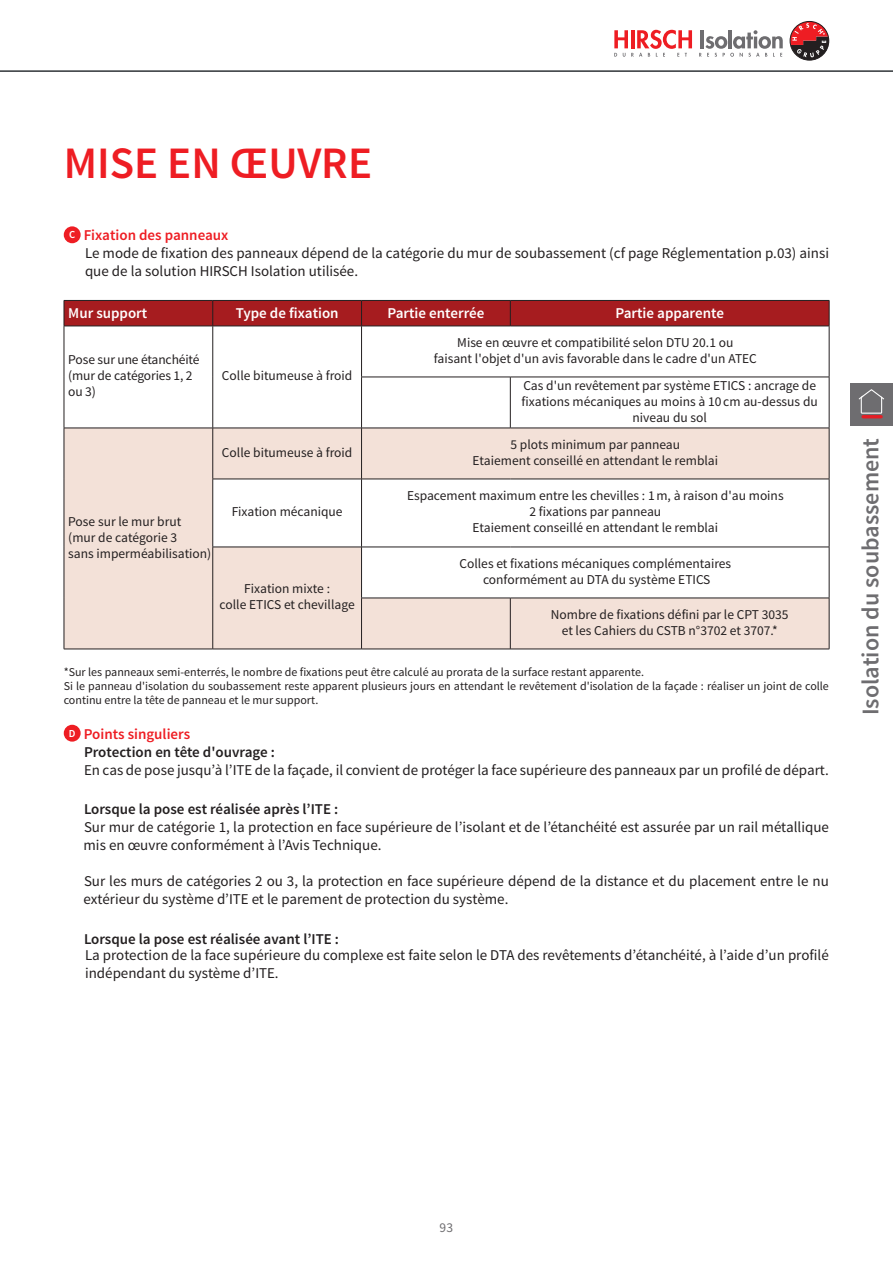
<style>
.page{position:relative;width:893px;height:1263px;background:#fff}
.page>*{position:absolute;margin:0;border:0;box-sizing:border-box;transform-origin:0 0}
.t1{font:600 45px "Source Sans Pro";color:#ee1d23}
.t2{font:600 24px "Source Sans Pro";color:#6e6d70}
.t3{font:15px/18px "Source Sans Pro";color:#231f20}
.t4{font:600 15px/18px "Source Sans Pro";color:#231f20}
.t5{font:600 15px "Source Sans Pro";color:#fff}
.t6{font:13.5px/16.2px "Source Sans Pro";color:#231f20;text-align:center}
.t7{font:13.5px "Source Sans Pro";color:#6e6d70}
.t8{font:12px/14.4px "Source Sans Pro";color:#231f20}
.s1{font-weight:600;font-size:10.65px;color:#fff}
.s2{font-weight:600;color:#ee1d23}
.s3{font-size:10.65px;color:#fff}
.s4{color:#ee1d23}
</style>
<div class="page">
<div style="left:64px;top:226px;width:17px;height:17px;background:#ee1d23;border-radius:50%"></div>
<svg style="left:65px;top:429px;width:764px;height:220px;fill:#f3e1d8"></svg>
<div style="left:361px;top:547px;width:468px;height:51px;background:#fff"></div>
<svg style="left:64px;top:300px;width:766px;height:26px;background:#9d1c1f"></svg>
<hr style="left:64px;top:326px;width:149px;height:1px;background:#231f20">
<hr style="left:64px;top:326px;width:1px;height:51px;background:#231f20">
<hr style="left:213px;top:326px;width:148px;height:1px;background:#231f20">
<hr style="left:212px;top:326px;width:1px;height:51px;background:#231f20">
<hr style="left:64px;top:377px;width:1px;height:51px;background:#231f20">
<hr style="left:212px;top:377px;width:1px;height:51px;background:#231f20">
<hr style="left:361px;top:326px;width:149px;height:1px;background:#231f20">
<hr style="left:361px;top:326px;width:1px;height:51px;background:#231f20">
<hr style="left:510px;top:326px;width:319px;height:1px;background:#231f20">
<hr style="left:829px;top:326px;width:1px;height:51px;background:#231f20">
<hr style="left:361px;top:377px;width:149px;height:1px;background:#231f20">
<hr style="left:361px;top:377px;width:1px;height:51px;background:#231f20">
<hr style="left:510px;top:377px;width:319px;height:1px;background:#231f20">
<hr style="left:510px;top:377px;width:1px;height:51px;background:#231f20">
<hr style="left:829px;top:377px;width:1px;height:51px;background:#231f20">
<hr style="left:64px;top:428px;width:149px;height:1px;background:#231f20">
<hr style="left:64px;top:428px;width:1px;height:51px;background:#231f20">
<hr style="left:64px;top:479px;width:1px;height:68px;background:#231f20">
<hr style="left:64px;top:547px;width:1px;height:51px;background:#231f20">
<hr style="left:64px;top:598px;width:1px;height:51px;background:#231f20">
<hr style="left:64px;top:649px;width:149px;height:1px;background:#231f20">
<hr style="left:213px;top:428px;width:148px;height:1px;background:#231f20">
<hr style="left:212px;top:428px;width:1px;height:51px;background:#231f20">
<hr style="left:361px;top:428px;width:149px;height:1px;background:#231f20">
<hr style="left:361px;top:428px;width:1px;height:51px;background:#231f20">
<hr style="left:510px;top:428px;width:319px;height:1px;background:#231f20">
<hr style="left:829px;top:428px;width:1px;height:51px;background:#231f20">
<hr style="left:213px;top:479px;width:148px;height:1px;background:#231f20">
<hr style="left:212px;top:479px;width:1px;height:68px;background:#231f20">
<hr style="left:361px;top:479px;width:149px;height:1px;background:#231f20">
<hr style="left:361px;top:479px;width:1px;height:68px;background:#231f20">
<hr style="left:510px;top:479px;width:319px;height:1px;background:#231f20">
<hr style="left:829px;top:479px;width:1px;height:68px;background:#231f20">
<hr style="left:212px;top:547px;width:149px;height:1px;background:#231f20">
<hr style="left:212px;top:547px;width:1px;height:51px;background:#231f20">
<hr style="left:212px;top:598px;width:1px;height:51px;background:#231f20">
<hr style="left:213px;top:649px;width:148px;height:1px;background:#231f20">
<hr style="left:361px;top:547px;width:149px;height:1px;background:#231f20">
<hr style="left:361px;top:547px;width:1px;height:51px;background:#231f20">
<hr style="left:510px;top:547px;width:319px;height:1px;background:#231f20">
<hr style="left:829px;top:547px;width:1px;height:51px;background:#231f20">
<hr style="left:361px;top:598px;width:149px;height:1px;background:#231f20">
<hr style="left:361px;top:598px;width:1px;height:51px;background:#231f20">
<hr style="left:510px;top:598px;width:319px;height:1px;background:#231f20">
<hr style="left:510px;top:598px;width:1px;height:51px;background:#231f20">
<hr style="left:829px;top:598px;width:1px;height:51px;background:#231f20">
<hr style="left:361px;top:649px;width:468px;height:1px;background:#231f20">
<div style="left:64px;top:725px;width:17px;height:17px;background:#ee1d23;border-radius:50%"></div>
<div style="left:850px;top:383px;width:43px;height:42px;background:#6e6d70"></div>
<svg style="left:859px;top:389px;width:25px;height:25px"></svg>
<hr style="left:863px;top:415px;width:18px;height:3px;background:#e41e25">
<svg style="left:0;top:21px;width:893px;height:51px"></svg>
<h1 class="t1" style="left:64px;top:142px;width:310px">MISE EN ŒUVRE</h1>
<p class="t3" style="left:85px;top:227px;width:745px;text-indent:-16px"><span class="s1">C</span> <span class="s2">Fixation des panneaux<br></span>Le mode de fixation des panneaux dépend de la catégorie du mur de soubassement (cf page Réglementation p.03) ainsi que de la solution HIRSCH Isolation utilisée.</p>
<p class="t5" style="left:68px;top:306px;width:81px">Mur support</p>
<p class="t5" style="left:236px;top:306px;width:104px">Type de fixation</p>
<p class="t5" style="left:387px;top:306px;width:98px">Partie enterrée</p>
<p class="t5" style="left:615px;top:306px;width:110px">Partie apparente</p>
<p class="t6" style="left:68px;top:352px;width:133px;text-align:left">Pose sur une étanchéité (mur de catégories 1, 2 ou 3)</p>
<p class="t6" style="left:434px;top:335px;width:325px">Mise en œuvre et compatibilité selon DTU 20.1 ou<br>faisant l'objet d'un avis favorable dans le cadre d'un ATEC</p>
<p class="t6" style="left:522px;top:377px;width:298px">Cas d'un revêtement par système ETICS : ancrage de fixations mécaniques au moins à 10 cm au-dessus du niveau du sol</p>
<p class="t6" style="left:222px;top:368px;width:132px">Colle bitumeuse à froid</p>
<p class="t6" style="left:222px;top:445px;width:132px">Colle bitumeuse à froid</p>
<p class="t6" style="left:472px;top:437px;width:247px">5 plots minimum par panneau<br>Etaiement conseillé en attendant le remblai</p>
<p class="t6" style="left:407px;top:488px;width:378px">Espacement maximum entre les chevilles : 1 m, à raison d'au moins<br>2 fixations par panneau<br>Etaiement conseillé en attendant le remblai</p>
<p class="t6" style="left:232px;top:504px;width:112px">Fixation mécanique</p>
<p class="t6" style="left:68px;top:513px;width:145px;text-align:left">Pose sur le mur brut (mur de catégorie 3<br>sans imperméabilisation)</p>
<p class="t6" style="left:459px;top:556px;width:273px">Colles et fixations mécaniques complémentaires conformément au DTA du système ETICS</p>
<p class="t6" style="left:551px;top:607px;width:239px">Nombre de fixations défini par le CPT 3035 et les Cahiers du CSTB n°3702 et 3707.*</p>
<p class="t8" style="left:64px;top:665px;width:767px">*Sur les panneaux semi-enterrés, le nombre de fixations peut être calculé au prorata de la surface restant apparente.<br>Si le panneau d'isolation du soubassement reste apparent plusieurs jours en attendant le revêtement d'isolation de la façade : réaliser un joint de colle continu entre la tête de panneau et le mur support.</p>
<p class="t4" style="left:84px;top:725px;width:192px;text-indent:-15px"><span class="s3">D</span> <span class="s4">Points singuliers<br></span>Protection en tête d'ouvrage :</p>
<p class="t3" style="left:84px;top:761px;width:746px">En cas de pose jusqu’à l’ITE de la façade, il convient de protéger la face supérieure des panneaux par un profilé de départ.</p>
<p class="t4" style="left:84px;top:801px;width:256px">Lorsque la pose est réalisée après l’ITE :</p>
<p class="t3" style="left:84px;top:819px;width:747px">Sur mur de catégorie 1, la protection en face supérieure de l’isolant et de l’étanchéité est assurée par un rail métallique mis en œuvre conformément à l’Avis Technique.</p>
<p class="t3" style="left:84px;top:873px;width:747px">Sur les murs de catégories 2 ou 3, la protection en face supérieure dépend de la distance et du placement entre le nu extérieur du système d’ITE et le parement de protection du système.</p>
<p class="t4" style="left:84px;top:930px;width:256px">Lorsque la pose est réalisée avant l’ITE :</p>
<p class="t3" style="left:85px;top:947px;width:745px">La protection de la face supérieure du complexe est faite selon le DTA des revêtements d’étanchéité, à l’aide d’un profilé indépendant du système d’ITE.</p>
<p class="t6" style="left:220px;top:581px;width:137px">Fixation mixte :<br>colle ETICS et chevillage</p>
<h2 class="t2" style="left:859px;top:715px;width:279px;rotate:-90deg">Isolation du soubassement</h2>
<p class="t7" style="left:440px;top:1221px;width:15px">93</p>
</div>
